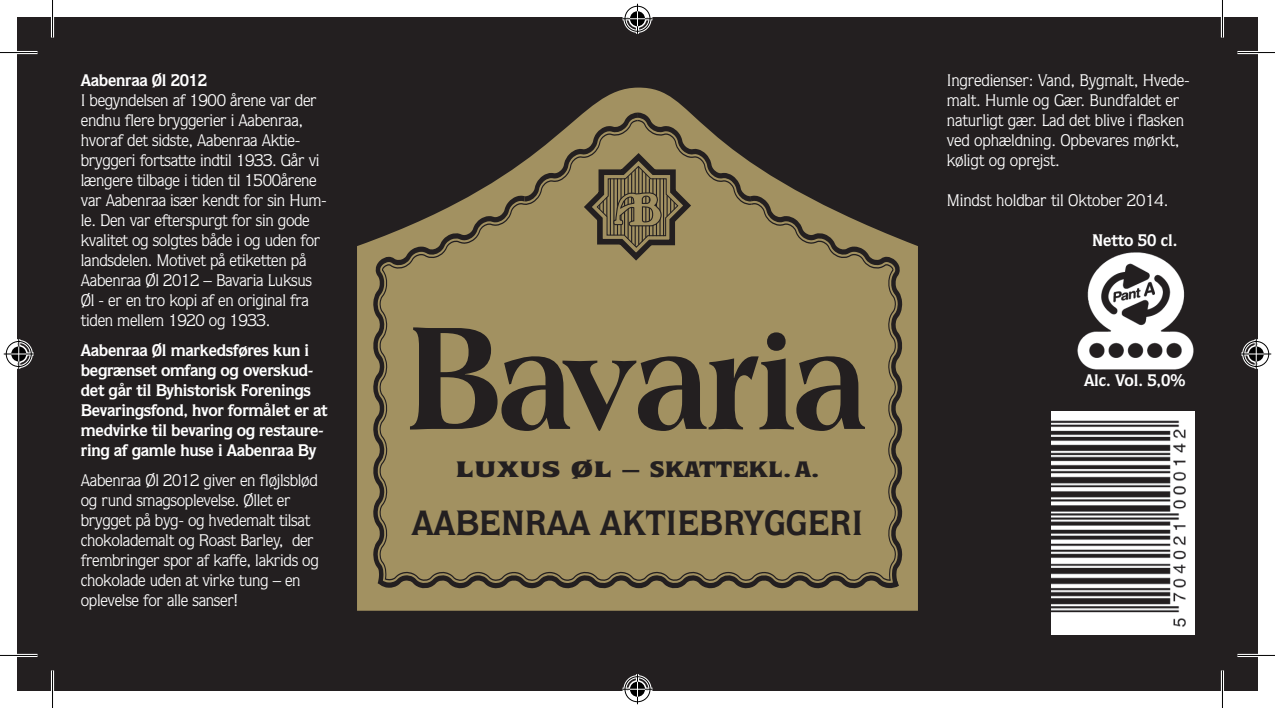
<style>
.page{position:relative;width:1275px;height:708px;background:#fff}
.page>*{position:absolute;margin:0;border:0;box-sizing:border-box;transform-origin:0 0}
.t1{font:700 35.25px "Quorum Std";color:#231f20}
.t2{font:900 22.5px "Quorum Std";color:#231f20;scale:1.5 1}
.t3{font:17px/20px "Quorum Std";letter-spacing:-.02em;color:#fff}
.t4{font:700 17px/20px "Quorum Std";letter-spacing:-.02em;color:#fff}
</style>
<div class="page">
<div style="left:17px;top:17px;width:1240px;height:673px;background:#231f20"></div>
<svg style="left:357px;top:87px;width:560px;height:523px;fill:#a29161"></svg>
<svg style="left:746px;top:192px;width:159px;height:398px"></svg>
<svg style="left:750px;top:202px;width:146px;height:408px;background:#98885b"></svg>
<svg style="left:373px;top:569px;width:531px;height:23px"></svg>
<svg style="left:370px;top:192px;width:159px;height:398px"></svg>
<svg style="left:378px;top:202px;width:147px;height:408px;background:#95855a"></svg>
<svg style="left:410px;top:327px;width:455px;height:104px;fill:#a29161"></svg>
<svg style="left:519px;top:109px;width:236px;height:155px"></svg>
<img style="left:1051px;top:411px;width:142px;height:223px">
<img style="left:1077px;top:252px;width:116px;height:118px">
<hr style="left:0;top:51px;width:38px;height:3px;background:#fff">
<hr style="left:1237px;top:51px;width:37px;height:3px;background:#fff">
<hr style="left:0;top:653px;width:38px;height:3px;background:#fff">
<hr style="left:1237px;top:653px;width:37px;height:3px;background:#fff">
<hr style="left:51px;top:0;width:3px;height:38px;background:#fff">
<hr style="left:51px;top:670px;width:3px;height:37px;background:#fff">
<hr style="left:1220px;top:0;width:3px;height:38px;background:#fff">
<hr style="left:1220px;top:670px;width:3px;height:37px;background:#fff">
<hr style="left:0;top:52px;width:38px;height:1px;background:#000">
<hr style="left:1237px;top:52px;width:37px;height:1px;background:#000">
<hr style="left:0;top:654px;width:38px;height:1px;background:#000">
<hr style="left:1237px;top:654px;width:37px;height:1px;background:#000">
<hr style="left:52px;top:0;width:1px;height:38px;background:#000">
<hr style="left:52px;top:670px;width:1px;height:37px;background:#000">
<hr style="left:1221px;top:0;width:1px;height:38px;background:#000">
<hr style="left:1221px;top:670px;width:1px;height:37px;background:#000">
<div style="left:623px;top:5px;width:28px;height:28px;border:3px solid #fff;border-radius:50%"></div>
<hr style="left:622px;top:17px;width:30px;height:3px;background:#fff">
<hr style="left:636px;top:4px;width:3px;height:30px;background:#fff">
<div style="left:628px;top:10px;width:18px;height:18px;border:3px solid #fff;border-radius:50%"></div>
<div style="left:624px;top:6px;width:26px;height:26px;border:1px solid #000;border-radius:50%"></div>
<hr style="left:622px;top:18px;width:30px;height:1px;background:#000">
<hr style="left:637px;top:4px;width:1px;height:30px;background:#000">
<svg style="left:630px;top:11px;width:15px;height:15px"></svg>
<div style="left:623px;top:675px;width:28px;height:28px;border:3px solid #fff;border-radius:50%"></div>
<hr style="left:622px;top:687px;width:30px;height:3px;background:#fff">
<hr style="left:636px;top:674px;width:3px;height:30px;background:#fff">
<div style="left:628px;top:680px;width:18px;height:18px;border:3px solid #fff;border-radius:50%"></div>
<div style="left:624px;top:676px;width:26px;height:25px;border:1px solid #000;border-radius:50%"></div>
<hr style="left:622px;top:688px;width:30px;height:1px;background:#000">
<hr style="left:637px;top:674px;width:1px;height:30px;background:#000">
<svg style="left:630px;top:681px;width:15px;height:15px"></svg>
<div style="left:5px;top:340px;width:28px;height:28px;border:3px solid #fff;border-radius:50%"></div>
<hr style="left:4px;top:352px;width:30px;height:3px;background:#fff">
<hr style="left:17px;top:339px;width:3px;height:30px;background:#fff">
<div style="left:10px;top:345px;width:18px;height:18px;border:3px solid #fff;border-radius:50%"></div>
<div style="left:6px;top:341px;width:26px;height:25px;border:1px solid #000;border-radius:50%"></div>
<hr style="left:4px;top:353px;width:30px;height:1px;background:#000">
<hr style="left:18px;top:339px;width:1px;height:30px;background:#000">
<svg style="left:11px;top:346px;width:15px;height:15px"></svg>
<div style="left:1241px;top:340px;width:29px;height:28px;border:3px solid #fff;border-radius:50%"></div>
<hr style="left:1241px;top:352px;width:30px;height:3px;background:#fff">
<hr style="left:1254px;top:339px;width:3px;height:30px;background:#fff">
<div style="left:1246px;top:345px;width:19px;height:18px;border:3px solid #fff;border-radius:50%"></div>
<div style="left:1243px;top:341px;width:25px;height:25px;border:1px solid #000;border-radius:50%"></div>
<hr style="left:1241px;top:353px;width:30px;height:1px;background:#000">
<hr style="left:1255px;top:339px;width:1px;height:30px;background:#000">
<svg style="left:1248px;top:346px;width:15px;height:15px"></svg>
<p class="t4" style="left:81px;top:70px;width:128px">Aabenraa Øl 2012</p>
<p class="t3" style="left:81px;top:90px;width:247px">I begyndelsen af 1900 årene var der endnu flere bryggerier i Aabenraa, hvoraf det sidste, Aabenraa Aktie&shy;bryggeri fortsatte indtil 1933. Går vi længere tilbage i tiden til 1500årene var Aabenraa især kendt for sin Hum&shy;le. Den var efterspurgt for sin gode kvalitet og solgtes både i og uden for landsdelen. Motivet på etiketten på Aabenraa Øl 2012 – Bavaria Luksus Øl - er en tro kopi af en original fra tiden mellem 1920 og 1933.</p>
<p class="t4" style="left:81px;top:340px;width:248px">Aabenraa Øl markedsføres kun i begrænset omfang og overskud&shy;det går til Byhistorisk Forenings<br>Bevaringsfond, hvor formålet er at medvirke til bevaring og restaure&shy;ring af gamle huse i Aabenraa By</p>
<p class="t3" style="left:81px;top:470px;width:239px">Aabenraa Øl 2012 giver en fløjlsblød og rund smagsoplevelse. Øllet er brygget på byg- og hvedemalt tilsat chokolademalt og Roast Barley, der frembringer spor af kaffe, lakrids og chokolade uden at virke tung – en oplevelse for alle sanser!</p>
<p class="t2" style="left:455px;top:455px;width:244px">LUXUS ØL – SKATTEKL.A.</p>
<p class="t1" style="left:412px;top:501px;width:453px">AABENRAA AKTIEBRYGGERI</p>
<p class="t3" style="left:946px;top:70px;width:244px">Ingredienser: Vand, Bygmalt, Hvede&shy;malt. Humle og Gær. Bundfaldet er naturligt gær. Lad det blive i flasken ved ophældning. Opbevares mørkt, køligt og oprejst.</p>
<p class="t3" style="left:946px;top:190px;width:223px">Mindst holdbar til Oktober 2014.</p>
<p class="t4" style="left:1091px;top:230px;width:87px">Netto 50 cl.</p>
<p class="t4" style="left:1083px;top:370px;width:103px">Alc. Vol. 5,0%</p>
</div>
